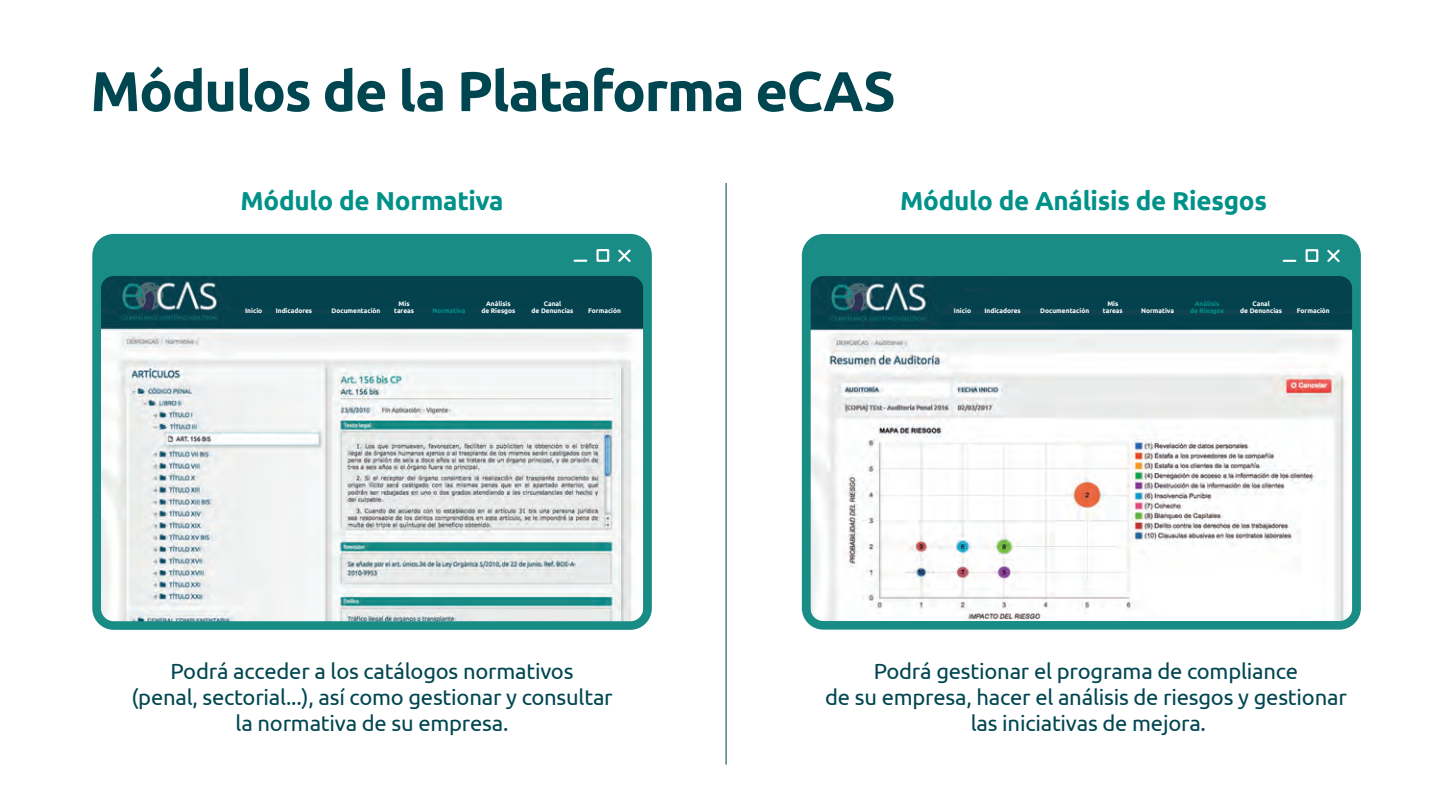
<style>
.page{position:relative;width:1440px;height:811px;background:#fff}
.page>*{position:absolute;margin:0;border:0;box-sizing:border-box;transform-origin:0 0}
.t1{font:700 56px "Ubuntu";letter-spacing:-.025em;color:#004650}
.t2{font:700 26px "Ubuntu";letter-spacing:-.01em;color:#009189}
.t3{font:22px/26px "Ubuntu";letter-spacing:-.01em;color:#004650;text-align:center}
.t4{font:700 6.6px/7px "Ubuntu";color:#fff;text-align:center}
.t5{font:700 6.6px/8px "Ubuntu";color:#009189;text-align:center}
</style>
<div class="page">
<div style="left:806px;top:238px;width:551px;height:387px;background:#198c86;border-radius:17px"></div>
<svg style="left:812px;top:276px;width:539px;height:343px;background:#cdd6d8"></svg>
<div style="left:802px;top:234px;width:559px;height:395px;border:9px solid #198c86;border-radius:17px"></div>
<div style="left:1306px;top:249px;width:12px;height:13px;border:2px solid #fff"></div>
<svg style="left:1327px;top:249px;width:13px;height:14px"></svg>
<svg style="left:1284px;top:260px;width:11px;height:2px"></svg>
<div style="left:97px;top:238px;width:551px;height:387px;background:#198c86;border-radius:17px"></div>
<svg style="left:102px;top:276px;width:540px;height:344px;background:#bccccd"></svg>
<div style="left:92px;top:234px;width:560px;height:396px;border:9px solid #198c86;border-radius:17px"></div>
<div style="left:597px;top:249px;width:12px;height:13px;border:2px solid #fff"></div>
<svg style="left:618px;top:249px;width:13px;height:13px"></svg>
<svg style="left:575px;top:260px;width:11px;height:2px"></svg>
<hr style="left:726px;top:183px;width:1px;height:581px;background:#004650">
<h1 class="t1" style="left:90px;top:57px;width:807px">Módulos de la Plataforma eCAS</h1>
<p class="t2" style="left:241px;top:185px;width:265px">Módulo de Normativa</p>
<p class="t2" style="left:900px;top:185px;width:368px">Módulo de Análisis de Riesgos</p>
<p class="t4" style="left:481px;top:299px;width:35px;line-height:8px">Análisis de Riesgos</p>
<p class="t4" style="left:544px;top:299px;width:19px">Canal</p>
<p class="t5" style="left:1190px;top:299px;width:35px">Análisis de Riesgos</p>
<p class="t4" style="left:1252px;top:299px;width:19px">Canal</p>
<p class="t4" style="left:394px;top:300px;width:21px">Mis tareas</p>
<p class="t4" style="left:954px;top:307px;width:19px">Inicio</p>
<p class="t4" style="left:984px;top:307px;width:38px">Indicadores</p>
<p class="t4" style="left:1040px;top:307px;width:51px">Documentación</p>
<p class="t4" style="left:1297px;top:307px;width:34px">Formación</p>
<p class="t4" style="left:1103px;top:300px;width:21px">Mis tareas</p>
<p class="t4" style="left:245px;top:307px;width:19px">Inicio</p>
<p class="t4" style="left:276px;top:307px;width:38px">Indicadores</p>
<p class="t4" style="left:332px;top:307px;width:51px">Documentación</p>
<p class="t4" style="left:588px;top:307px;width:34px">Formación</p>
<p class="t5" style="left:432px;top:307px;width:35px">Normativa</p>
<p class="t4" style="left:532px;top:307px;width:43px">de Denuncias</p>
<p class="t4" style="left:1141px;top:307px;width:35px">Normativa</p>
<p class="t4" style="left:1240px;top:307px;width:43px">de Denuncias</p>
<p class="t3" style="left:131px;top:657px;width:483px">Podrá acceder a los catálogos normativos<br>(penal, sectorial...), así como gestionar y consultar la normativa de su empresa.</p>
<p class="t3" style="left:825px;top:657px;width:523px">Podrá gestionar el programa de compliance<br>de su empresa, hacer el análisis de riesgos y gestionar las iniciativas de mejora.</p>
</div>
